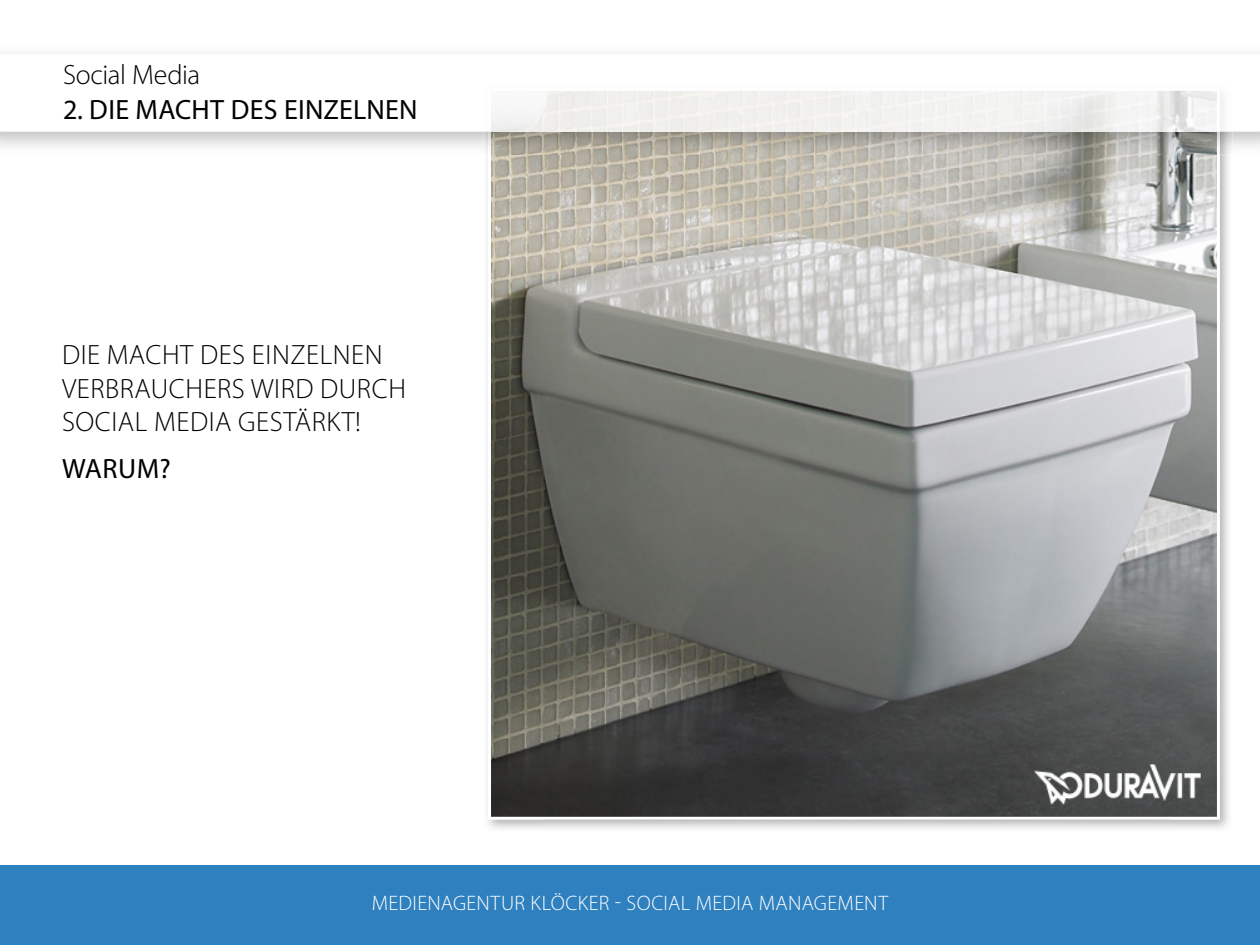
<style>
.page{position:relative;width:1260px;height:945px;background:#fff}
.page>*{position:absolute;margin:0;border:0;box-sizing:border-box;transform-origin:0 0}
.t1{font:300 28px/33.6px "Myriad Pro";letter-spacing:.02em;color:#000}
.t2{font:28px "Myriad Pro";letter-spacing:.01em;color:#000}
.t3{font:300 28px "Myriad Pro";letter-spacing:-.015em;color:#000}
.t4{font:300 21px "Myriad Pro";letter-spacing:.015em;color:#fff}
</style>
<div class="page">
<div style="left:0;top:865px;width:1260px;height:80px;background:#2f80bf"></div>
<svg style="left:488px;top:155px;width:732px;height:665px;background:#8b8b88"></svg>
<img style="left:488px;top:131px;width:732px;height:24px">
<svg style="left:491px;top:90px;width:726px;height:41px"></svg>
<p class="t3" style="left:63px;top:59px;width:139px">Social Media</p>
<p class="t2" style="left:63px;top:92px;width:356px">2. DIE MACHT DES EINZELNEN</p>
<p class="t1" style="left:62px;top:338px;width:345px">DIE MACHT DES EINZELNEN<br>VERBRAUCHERS WIRD DURCH<br>SOCIAL MEDIA GESTÄRKT!</p>
<p class="t2" style="left:62px;top:452px;width:110px">WARUM?</p>
<p class="t4" style="left:372px;top:892px;width:518px">MEDIENAGENTUR KLÖCKER - SOCIAL MEDIA MANAGEMENT</p>
</div>
